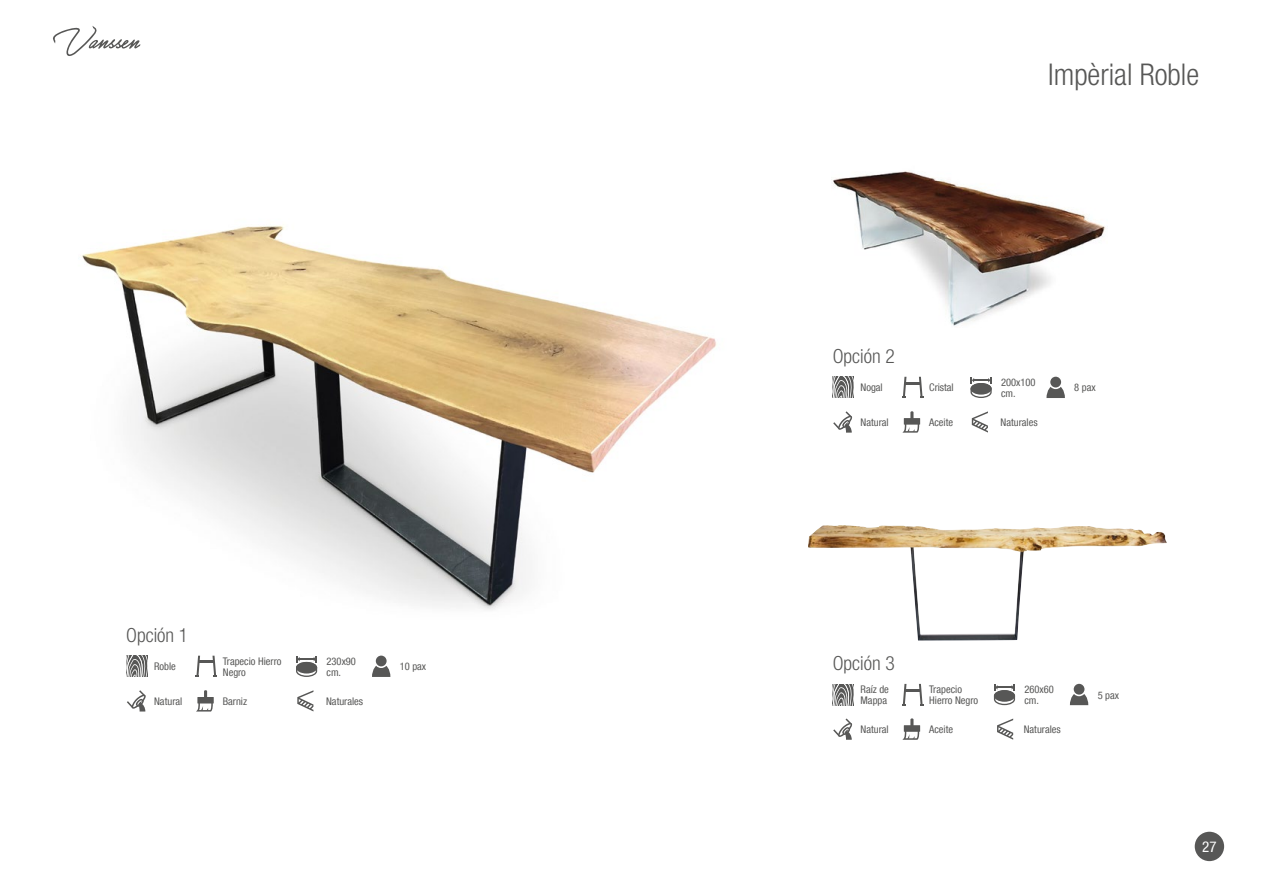
<style>
.page{position:relative;width:1263px;height:893px;background:#fff}
.page>*{position:absolute;margin:0;border:0;box-sizing:border-box;transform-origin:0 0}
.t1{font:300 condensed 30px "Helvetica Neue LT Com";color:#575756}
.t2{font:300 condensed 19.5px "Helvetica Neue LT Com";color:#575756}
.t3{font:condensed 15px "Helvetica Neue LT Com";color:#fff}
.t4{font:condensed 10.5px/11.2px "Helvetica Neue LT Com";color:#575756}
</style>
<div class="page">
<div style="left:1195px;top:832px;width:29px;height:29px;background:#575756;border-radius:50%"></div>
<svg style="left:53px;top:26px;width:87px;height:30px"></svg>
<img style="left:82px;top:225px;width:635px;height:385px">
<img style="left:833px;top:171px;width:273px;height:155px">
<img style="left:808px;top:525px;width:359px;height:115px">
<svg style="left:126px;top:656px;width:22px;height:21px"></svg>
<svg style="left:196px;top:656px;width:21px;height:21px"></svg>
<svg style="left:296px;top:656px;width:21px;height:21px"></svg>
<svg style="left:372px;top:655px;width:18px;height:22px"></svg>
<svg style="left:127px;top:690px;width:19px;height:21px"></svg>
<div style="left:197px;top:697px;width:17px;height:6px;background:#818180"></div>
<svg style="left:196px;top:690px;width:17px;height:21px"></svg>
<svg style="left:297px;top:690px;width:16px;height:21px"></svg>
<svg style="left:833px;top:377px;width:21px;height:21px"></svg>
<svg style="left:902px;top:377px;width:21px;height:21px"></svg>
<svg style="left:970px;top:377px;width:22px;height:21px"></svg>
<svg style="left:1046px;top:376px;width:19px;height:22px"></svg>
<svg style="left:833px;top:411px;width:20px;height:22px"></svg>
<svg style="left:902px;top:411px;width:17px;height:22px"></svg>
<svg style="left:972px;top:411px;width:16px;height:22px"></svg>
<svg style="left:833px;top:684px;width:21px;height:21px"></svg>
<svg style="left:902px;top:684px;width:21px;height:21px"></svg>
<svg style="left:994px;top:684px;width:21px;height:21px"></svg>
<svg style="left:1070px;top:683px;width:18px;height:22px"></svg>
<svg style="left:833px;top:718px;width:20px;height:22px"></svg>
<svg style="left:902px;top:718px;width:17px;height:22px"></svg>
<svg style="left:997px;top:718px;width:16px;height:22px"></svg>
<h1 class="t1" style="left:1048px;top:57px;width:152px">Impèrial Roble</h1>
<h2 class="t2" style="left:833px;top:345px;width:64px">Opción 2</h2>
<p class="t4" style="left:860px;top:382px;width:24px">Nogal</p>
<p class="t4" style="left:860px;top:417px;width:30px">Natural</p>
<p class="t4" style="left:929px;top:382px;width:26px">Cristal</p>
<p class="t4" style="left:929px;top:417px;width:25px">Aceite</p>
<p class="t4" style="left:1001px;top:376px;width:36px">200x100 cm.</p>
<p class="t4" style="left:1074px;top:382px;width:23px">8 pax</p>
<p class="t4" style="left:1000px;top:417px;width:39px">Naturales</p>
<h2 class="t2" style="left:126px;top:624px;width:64px">Opción 1</h2>
<p class="t4" style="left:154px;top:661px;width:23px">Roble</p>
<h2 class="t2" style="left:833px;top:652px;width:64px">Opción 3</h2>
<p class="t4" style="left:154px;top:695px;width:30px">Natural</p>
<p class="t4" style="left:223px;top:655px;width:60px">Trapecio Hierro<br>Negro</p>
<p class="t4" style="left:223px;top:695px;width:26px">Barniz</p>
<p class="t4" style="left:327px;top:655px;width:31px">230x90 cm.</p>
<p class="t4" style="left:400px;top:661px;width:28px">10 pax</p>
<p class="t4" style="left:326px;top:695px;width:39px">Naturales</p>
<p class="t4" style="left:860px;top:683px;width:30px">Raíz de<br>Mappa</p>
<p class="t4" style="left:860px;top:724px;width:30px">Natural</p>
<p class="t4" style="left:929px;top:683px;width:50px">Trapecio<br>Hierro Negro</p>
<p class="t4" style="left:929px;top:724px;width:25px">Aceite</p>
<p class="t4" style="left:1024px;top:683px;width:31px">260x60 cm.</p>
<p class="t4" style="left:1098px;top:689px;width:23px">5 pax</p>
<p class="t4" style="left:1024px;top:724px;width:39px">Naturales</p>
<h3 class="t3" style="left:1202px;top:838px;width:16px">27</h3>
</div>
